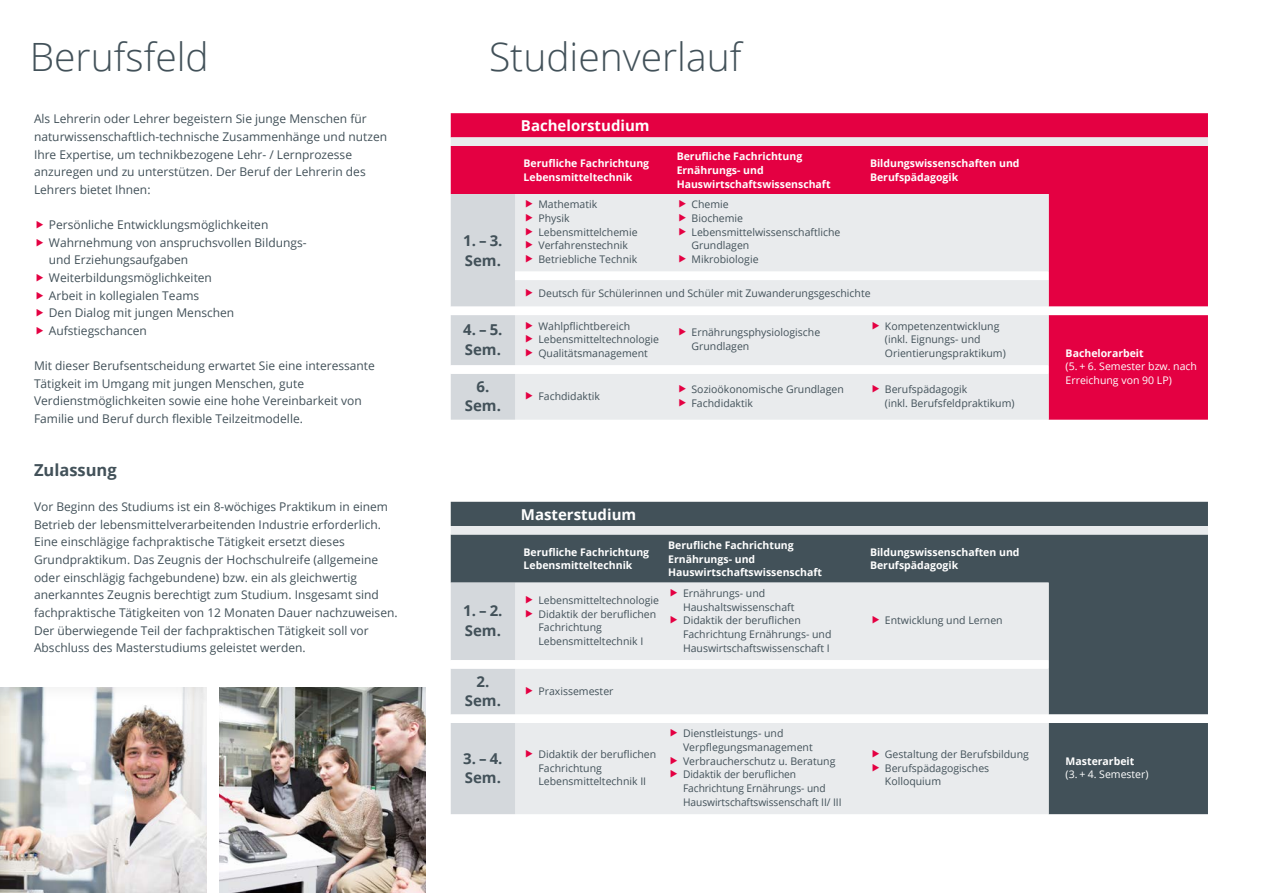
<style>
.page{position:relative;width:1263px;height:893px;background:#fff}
.page>*{position:absolute;margin:0;border:0;box-sizing:border-box;transform-origin:0 0}
.t1{font:300 39px "Open Sans";color:#425159}
.t2{font:700 16.5px "Open Sans";color:#425159}
.t3{font:700 15px/19.5px "Open Sans";color:#425159}
.t4{font:700 15px "Open Sans";color:#fff}
.t5{font:12px/17.7px "Open Sans";color:#425159}
.t6{font:10.5px/13.6px "Open Sans";color:#425159}
.t7{font:700 10.5px/13.6px "Open Sans";color:#fff}
.t8{font:10.5px/13.6px "Open Sans";color:#fff}
</style>
<div class="page">
<div style="left:0;top:686px;width:208px;height:207px;background:#1a1a18;opacity:.1"></div>
<img style="left:219px;top:687px;width:206px;height:206px">
<div style="left:451px;top:113px;width:757px;height:24px;background:#e40042"></div>
<svg style="left:451px;top:137px;width:757px;height:283px;background:#e684a2"></svg>
<div style="left:451px;top:194px;width:64px;height:226px;background:#d4d8dc"></div>
<svg style="left:451px;top:272px;width:757px;height:102px;fill:#e9ebed"></svg>
<div style="left:451px;top:502px;width:757px;height:24px;background:#425159"></div>
<svg style="left:451px;top:526px;width:757px;height:288px;background:#a7aeb2"></svg>
<div style="left:451px;top:583px;width:64px;height:231px;background:#d4d8dc"></div>
<svg style="left:451px;top:660px;width:757px;height:63px;fill:#e9ebed"></svg>
<svg style="left:526px;top:200px;width:7px;height:8px"></svg>
<svg style="left:526px;top:214px;width:7px;height:8px"></svg>
<svg style="left:526px;top:228px;width:7px;height:7px"></svg>
<svg style="left:526px;top:241px;width:7px;height:8px"></svg>
<svg style="left:526px;top:255px;width:7px;height:7px"></svg>
<svg style="left:679px;top:200px;width:7px;height:8px"></svg>
<svg style="left:679px;top:214px;width:7px;height:8px"></svg>
<svg style="left:679px;top:228px;width:7px;height:7px"></svg>
<svg style="left:679px;top:255px;width:7px;height:7px"></svg>
<svg style="left:526px;top:289px;width:7px;height:8px"></svg>
<svg style="left:526px;top:321px;width:7px;height:8px"></svg>
<svg style="left:526px;top:335px;width:7px;height:8px"></svg>
<svg style="left:526px;top:349px;width:7px;height:7px"></svg>
<svg style="left:679px;top:328px;width:7px;height:8px"></svg>
<svg style="left:873px;top:321px;width:6px;height:8px"></svg>
<svg style="left:526px;top:391px;width:7px;height:8px"></svg>
<svg style="left:679px;top:385px;width:7px;height:7px"></svg>
<svg style="left:679px;top:398px;width:7px;height:8px"></svg>
<svg style="left:873px;top:385px;width:6px;height:7px"></svg>
<svg style="left:526px;top:596px;width:7px;height:7px"></svg>
<svg style="left:526px;top:609px;width:7px;height:8px"></svg>
<svg style="left:671px;top:589px;width:6px;height:7px"></svg>
<svg style="left:671px;top:616px;width:6px;height:8px"></svg>
<svg style="left:873px;top:616px;width:6px;height:8px"></svg>
<svg style="left:526px;top:686px;width:7px;height:8px"></svg>
<svg style="left:526px;top:750px;width:7px;height:7px"></svg>
<svg style="left:671px;top:729px;width:6px;height:8px"></svg>
<svg style="left:671px;top:756px;width:6px;height:8px"></svg>
<svg style="left:671px;top:770px;width:6px;height:8px"></svg>
<svg style="left:873px;top:750px;width:6px;height:7px"></svg>
<svg style="left:873px;top:763px;width:6px;height:8px"></svg>
<h1 class="t1" style="left:30px;top:30px;width:181px">Berufsfeld</h1>
<h1 class="t1" style="left:489px;top:30px;width:254px">Studienverlauf</h1>
<p class="t5" style="left:34px;top:110px;width:355px">Als Lehrerin oder Lehrer begeistern Sie junge Menschen für naturwissenschaftlich-technische Zusammenhänge und nutzen Ihre Expertise, um technikbezogene Lehr- / Lernprozesse anzuregen und zu unterstützen. Der Beruf der Lehrerin des Lehrers bietet Ihnen:</p>
<p class="t5" style="left:49px;top:216px;width:259px">Persönliche Entwicklungsmöglichkeiten<br>Wahrnehmung von anspruchsvollen Bildungs&shy;und Erziehungsaufgaben<br>Weiterbildungsmöglichkeiten<br>Arbeit in kollegialen Teams<br>Den Dialog mit jungen Menschen<br>Aufstiegschancen</p>
<p class="t5" style="left:34px;top:357px;width:342px">Mit dieser Berufsentscheidung erwartet Sie eine interessante Tätigkeit im Umgang mit jungen Menschen, gute Verdienstmöglichkeiten sowie eine hohe Vereinbarkeit von Familie und Beruf durch flexible Teilzeitmodelle.</p>
<h2 class="t2" style="left:34px;top:458px;width:84px">Zulassung</h2>
<p class="t5" style="left:34px;top:498px;width:365px">Vor Beginn des Studiums ist ein 8-wöchiges Praktikum in einem Betrieb der lebensmittelverarbeitenden Industrie erforderlich.<br>Eine einschlägige fachpraktische Tätigkeit ersetzt dieses Grundpraktikum. Das Zeugnis der Hochschulreife (allgemeine oder einschlägig fachgebundene) bzw. ein als gleichwertig anerkanntes Zeugnis berechtigt zum Studium. Insgesamt sind fachpraktische Tätigkeiten von 12 Monaten Dauer nachzuweisen.<br>Der überwiegende Teil der fachpraktischen Tätigkeit soll vor Abschluss des Masterstudiums geleistet werden.</p>
<p class="t3" style="left:463px;top:231px;width:41px">1. – 3.<br>Sem.</p>
<p class="t4" style="left:521px;top:115px;width:130px">Bachelorstudium</p>
<p class="t7" style="left:524px;top:156px;width:127px">Berufliche Fachrichtung<br>Lebensmitteltechnik</p>
<p class="t7" style="left:677px;top:149px;width:155px">Berufliche Fachrichtung<br>Ernährungs- und<br>Hauswirtschaftswissenschaft</p>
<p class="t7" style="left:870px;top:156px;width:151px">Bildungswissenschaften und<br>Berufspädagogik</p>
<p class="t6" style="left:538px;top:198px;width:101px">Mathematik<br>Physik<br>Lebensmittelchemie<br>Verfahrenstechnik<br>Betriebliche Technik</p>
<p class="t6" style="left:691px;top:198px;width:150px">Chemie<br>Biochemie<br>Lebensmittelwissenschaftliche<br>Grundlagen<br>Mikrobiologie</p>
<p class="t6" style="left:538px;top:286px;width:334px">Deutsch für Schülerinnen und Schüler mit Zuwanderungsgeschichte</p>
<p class="t3" style="left:463px;top:320px;width:41px">4. – 5.<br>Sem.</p>
<p class="t6" style="left:538px;top:319px;width:122px">Wahlpflichtbereich<br>Lebensmitteltechnologie<br>Qualitätsmanagement</p>
<p class="t6" style="left:691px;top:325px;width:130px">Ernährungsphysiologische<br>Grundlagen</p>
<p class="t6" style="left:885px;top:319px;width:122px">Kompetenzentwicklung (inkl. Eignungs- und<br>Orientierungspraktikum)</p>
<p class="t3" style="left:465px;top:376px;width:38px;text-align:center">6.<br>Sem.</p>
<p class="t6" style="left:538px;top:389px;width:63px">Fachdidaktik</p>
<p class="t6" style="left:691px;top:382px;width:154px">Sozioökonomische Grundlagen<br>Fachdidaktik</p>
<p class="t6" style="left:885px;top:382px;width:131px">Berufspädagogik<br>(inkl. Berufsfeldpraktikum)</p>
<p class="t4" style="left:521px;top:504px;width:117px">Masterstudium</p>
<p class="t7" style="left:524px;top:545px;width:127px">Berufliche Fachrichtung<br>Lebensmitteltechnik</p>
<p class="t7" style="left:668px;top:538px;width:155px">Berufliche Fachrichtung<br>Ernährungs- und<br>Hauswirtschaftswissenschaft</p>
<p class="t7" style="left:870px;top:545px;width:151px">Bildungswissenschaften und<br>Berufspädagogik</p>
<p class="t3" style="left:463px;top:601px;width:41px">1. – 2.<br>Sem.</p>
<p class="t6" style="left:538px;top:593px;width:122px">Lebensmitteltechnologie<br>Didaktik der beruflichen<br>Fachrichtung<br>Lebensmitteltechnik I</p>
<p class="t6" style="left:683px;top:586px;width:150px">Ernährungs- und<br>Haushaltswissenschaft<br>Didaktik der beruflichen<br>Fachrichtung Ernährungs- und<br>Hauswirtschaftswissenschaft I</p>
<p class="t3" style="left:465px;top:671px;width:38px;text-align:center">2.<br>Sem.</p>
<p class="t6" style="left:538px;top:684px;width:77px">Praxissemester</p>
<p class="t6" style="left:885px;top:613px;width:119px">Entwicklung und Lernen</p>
<p class="t7" style="left:1066px;top:346px;width:80px">Bachelorarbeit</p>
<p class="t8" style="left:1066px;top:359px;width:133px">(5. + 6. Semester bzw. nach<br>Erreichung von 90 LP)</p>
<p class="t3" style="left:463px;top:748px;width:41px">3. – 4.<br>Sem.</p>
<p class="t6" style="left:538px;top:747px;width:119px">Didaktik der beruflichen<br>Fachrichtung<br>Lebensmitteltechnik II</p>
<p class="t6" style="left:683px;top:726px;width:160px">Dienstleistungs- und<br>Verpflegungsmanagement<br>Verbraucherschutz u. Beratung<br>Didaktik der beruflichen<br>Fachrichtung Ernährungs- und<br>Hauswirtschaftswissenschaft II/ III</p>
<p class="t6" style="left:885px;top:747px;width:145px">Gestaltung der Berufsbildung<br>Berufspädagogisches<br>Kolloquium</p>
<p class="t7" style="left:1066px;top:754px;width:70px">Masterarbeit</p>
<p class="t8" style="left:1066px;top:767px;width:84px">(3. + 4. Semester)</p>
</div>
